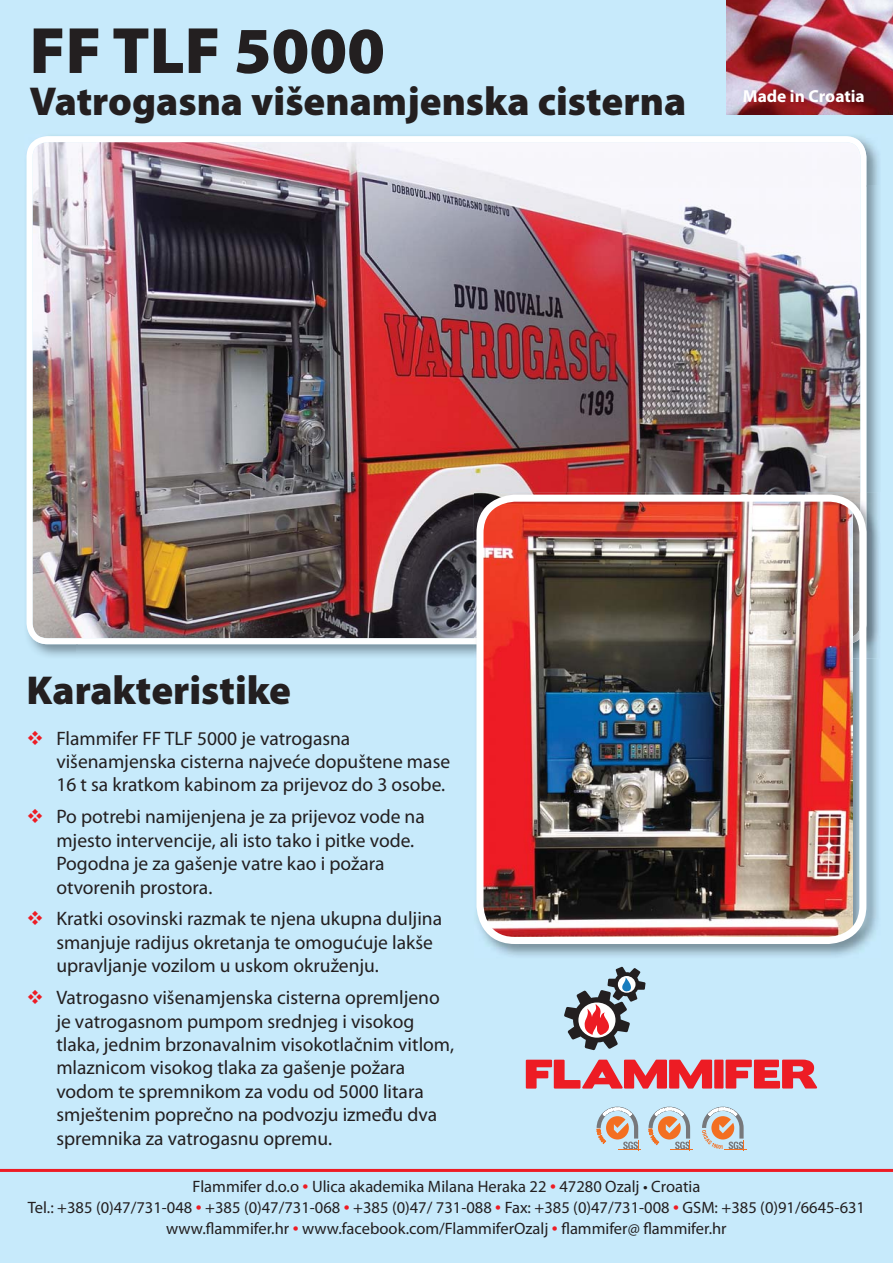
<style>
.page{position:relative;width:893px;height:1263px;background:#fff}
.page>*{position:absolute;margin:0;border:0;box-sizing:border-box;transform-origin:0 0}
.t1{font:900 66px "Myriad Pro";color:#231f20}
.t2{font:900 40.5px "Myriad Pro";color:#231f20}
.t3{font:19.5px/23.4px "Myriad Pro";color:#231f20}
.t4{font:700 17.4px "Myriad Pro";color:#fff}
.t5{font:16.5px/21px "Myriad Pro";color:#231f20;text-align:center}
.s1{font-size:21px;color:#ed1c24}
</style>
<div class="page">
<div style="left:0;top:0;width:892px;height:1263px;background:#c7eafb"></div>
<hr style="left:0;top:1169px;width:892px;height:3px;background:#ed1c24">
<svg style="left:526px;top:1060px;width:291px;height:29px"></svg>
<svg style="left:564px;top:967px;width:81px;height:83px"></svg>
<svg style="left:648px;top:1107px;width:44px;height:44px"></svg>
<svg style="left:596px;top:1107px;width:45px;height:44px"></svg>
<svg style="left:702px;top:1107px;width:44px;height:44px"></svg>
<img style="left:26px;top:186px;width:51px;height:470px">
<img style="left:866px;top:186px;width:13px;height:306px">
<img style="left:27px;top:136px;width:839px;height:508px">
<img style="left:830px;top:659px;width:48px;height:298px">
<img style="left:474px;top:492px;width:406px;height:167px">
<img style="left:474px;top:492px;width:392px;height:152px">
<img style="left:480px;top:498px;width:372px;height:442px">
<div style="left:476px;top:495px;width:390px;height:449px;border:7px solid #fff;border-radius:35px"></div>
<img style="left:727px;top:0;width:165px;height:115px">
<h1 class="t1" style="left:30px;top:26px;width:357px">FF TLF 5000</h1>
<h2 class="t2" style="left:30px;top:87px;width:658px">Vatrogasna višenamjenska cisterna</h2>
<p class="t4" style="left:743px;top:90px;width:123px">Made in Croatia</p>
<h2 class="t2" style="left:27px;top:675px;width:266px">Karakteristike</h2>
<p class="t3" style="left:56px;top:728px;width:395px">Flammifer FF TLF 5000 je vatrogasna višenamjenska cisterna najveće dopuštene mase<br>16 t sa kratkom kabinom za prijevoz do 3 osobe.</p>
<p class="t3" style="left:56px;top:807px;width:370px">Po potrebi namijenjena je za prijevoz vode na mjesto intervencije, ali isto tako i pitke vode.<br>Pogodna je za gašenje vatre kao i požara otvorenih prostora.</p>
<p class="t3" style="left:56px;top:909px;width:387px">Kratki osovinski razmak te njena ukupna duljina smanjuje radijus okretanja te omogućuje lakše upravljanje vozilom u uskom okruženju.</p>
<p class="t3" style="left:56px;top:988px;width:399px">Vatrogasno višenamjenska cisterna opremljeno je vatrogasnom pumpom srednjeg i visokog tlaka, jednim brzonavalnim visokotlačnim vitlom, mlaznicom visokog tlaka za gašenje požara vodom te spremnikom za vodu od 5000 litara smještenim poprečno na podvozju između dva spremnika za vatrogasnu opremu.</p>
<p class="t5" style="left:28px;top:1177px;width:838px">Flammifer d.o.o <span class="s1">•</span> Ulica akademika Milana Heraka 22 <span class="s1">•</span> 47280 Ozalj • Croatia<br>Tel.: +385 (0)47/731-048 <span class="s1">•</span> +385 (0)47/731-068 <span class="s1">•</span> +385 (0)47/ 731-088 <span class="s1">•</span> Fax: +385 (0)47/731-008 <span class="s1">•</span> GSM: +385 (0)91/6645-631 www.flammifer.hr <span class="s1">•</span> www.facebook.com/FlammiferOzalj <span class="s1">•</span> flammifer@ flammifer.hr</p>
</div>
